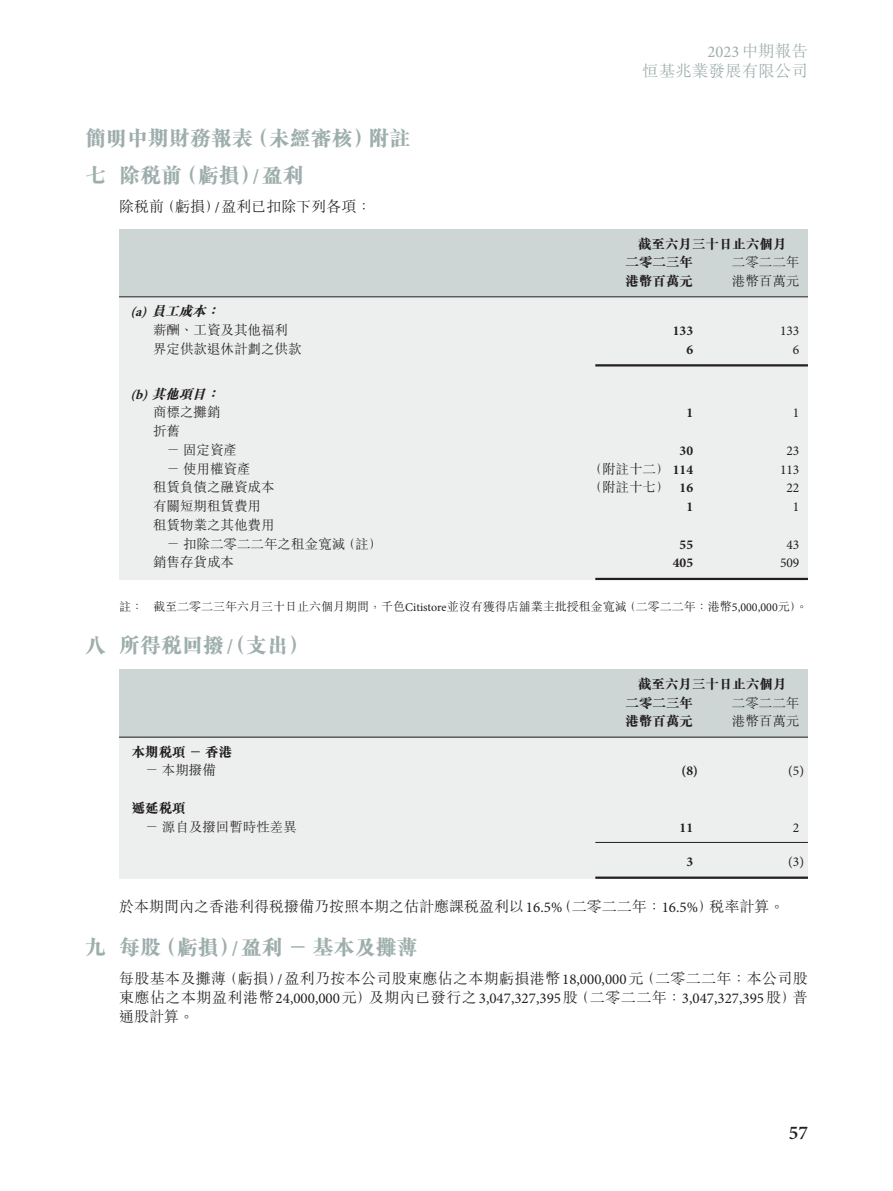
<style>
.page{position:relative;width:893px;height:1191px;background:#fff}
.page>*{position:absolute;margin:0;border:0;box-sizing:border-box;transform-origin:0 0}
.t1{font:800 21px/36.8px "M Sung HK";color:#9daeac}
.t2{font:21px "Minion Pro Semibold Cn Capt";color:#9daeac}
.t3{font:600 19.5px "Minion Pro";color:#231f20}
.t4{font:300 16.5px "M Sung HK";letter-spacing:.005em;color:#9daeac}
.t5{font:16.5px "Minion Pro";color:#9daeac}
.t6{font:300 15px "M Sung HK";color:#231f20}
.t7{font:15px "Minion Pro";color:#231f20}
.t8{font:300 15px "M Sung HK";letter-spacing:.025em;color:#231f20}
.t9{font:300 13.5px/18.8px "M Sung HK";color:#231f20}
.t10{font:800 13.5px/18.8px "M Sung HK";color:#231f20}
.t11{font:13.5px "Minion Pro";color:#231f20}
.t12{font:700 13.5px "Minion Pro";color:#231f20}
.t13{font:italic 800 13.5px/18.8px "M Sung HK";color:#231f20;text-align:right}
.t14{font:300 12px "M Sung HK";color:#231f20}
.s1{font-family:"Minion Pro Semibold Cn Capt";font-weight:400}
.s2{font-family:"Minion Pro";font-weight:400}
.s3{font-family:"Minion Pro";font-weight:700;font-style:italic}
.s4{font-weight:800;font-style:italic}
.s5{font-family:"M Sung HK";font-weight:300}
.s6{font-family:"Minion Pro";font-weight:700}
.s7{font-weight:300;font-style:normal}
</style>
<div class="page">
<div style="left:119px;top:713px;width:689px;height:166px;background:#edeeee"></div>
<div style="left:119px;top:669px;width:689px;height:68px;background:#ced6d5"></div>
<div style="left:119px;top:272px;width:689px;height:308px;background:#edeeee"></div>
<div style="left:119px;top:229px;width:689px;height:68px;background:#ced6d5"></div>
<hr style="left:119px;top:296px;width:689px;height:1px;background:#231f20">
<hr style="left:595px;top:364px;width:213px;height:2px;background:#231f20">
<hr style="left:595px;top:578px;width:213px;height:2px;background:#231f20">
<hr style="left:119px;top:736px;width:689px;height:1px;background:#231f20">
<hr style="left:595px;top:842px;width:213px;height:1px;background:#231f20">
<hr style="left:595px;top:876px;width:213px;height:2px;background:#231f20">
<h1 class="t1" style="left:85px;top:120px;width:327px">簡明中期財務報表（未經審核）附註七 除稅前（虧損）<span class="s1">/</span>盈利</h1>
<p class="t6" style="left:119px;top:196px;width:254px">除稅前（虧損）<span class="s2">/</span>盈利已扣除下列各項：</p>
<p class="t9" style="left:153px;top:301px;width:137px;text-indent:-23px"><span class="s3">(a)</span><span class="s4">員工成本：<br></span>薪酬、工資及其他福利</p>
<p class="t5" style="left:708px;top:41px;width:102px">2023<span class="s5">中期報告</span></p>
<p class="t4" style="left:642px;top:59px;width:167px">恒基兆業發展有限公司</p>
<p class="t10" style="left:626px;top:234px;width:162px;text-indent:12px">截至六月三十日止六個月二零二三年</p>
<p class="t9" style="left:732px;top:252px;width:69px">二零二二年</p>
<p class="t10" style="left:626px;top:271px;width:69px">港幣百萬元</p>
<p class="t9" style="left:732px;top:271px;width:69px">港幣百萬元</p>
<p class="t12" style="left:673px;top:321px;width:22px">133</p>
<p class="t11" style="left:780px;top:322px;width:21px">133</p>
<p class="t9" style="left:153px;top:339px;width:150px">界定供款退休計劃之供款</p>
<p class="t12" style="left:686px;top:340px;width:8px">6</p>
<p class="t11" style="left:793px;top:340px;width:8px">6</p>
<p class="t13" style="left:130px;top:384px;width:94px"><span class="s6">(b)</span>其他項目：<span class="s7">商標之攤銷</span></p>
<p class="t12" style="left:686px;top:403px;width:8px">1</p>
<p class="t11" style="left:793px;top:404px;width:8px">1</p>
<p class="t9" style="left:167px;top:421px;width:72px;text-indent:-14px">折舊<br>－固定資產</p>
<p class="t12" style="left:680px;top:441px;width:15px">30</p>
<p class="t11" style="left:786px;top:441px;width:14px">23</p>
<p class="t9" style="left:167px;top:458px;width:86px">－使用權資產</p>
<p class="t9" style="left:589px;top:458px;width:106px">（附註十二） <span class="s6">114</span></p>
<p class="t11" style="left:780px;top:460px;width:21px">113</p>
<p class="t9" style="left:153px;top:477px;width:123px">租賃負債之融資成本</p>
<p class="t9" style="left:589px;top:477px;width:106px">（附註十七） <span class="s6">16</span></p>
<p class="t11" style="left:786px;top:479px;width:14px">22</p>
<p class="t9" style="left:153px;top:496px;width:110px">有關短期租賃費用</p>
<p class="t12" style="left:686px;top:497px;width:8px">1</p>
<p class="t11" style="left:793px;top:498px;width:8px">1</p>
<p class="t9" style="left:167px;top:515px;width:217px;text-indent:-14px">租賃物業之其他費用<br>－扣除二零二二年之租金寬減（註）</p>
<p class="t12" style="left:680px;top:535px;width:15px">55</p>
<p class="t11" style="left:786px;top:535px;width:14px">43</p>
<p class="t9" style="left:153px;top:552px;width:83px">銷售存貨成本</p>
<p class="t12" style="left:673px;top:553px;width:22px">405</p>
<p class="t11" style="left:780px;top:554px;width:21px">509</p>
<p class="t14" style="left:119px;top:598px;width:690px">註： 截至二零二三年六月三十日止六個月期間，千色<span class="s2">Citistore</span>並沒有獲得店舖業主批授租金寬減（二零二二年：港幣<span class="s2">5,000,000</span>元）。</p>
<h1 class="t1" style="left:85px;top:627px;width:226px">八 所得稅回撥（支出）</h1>
<h1 class="t2" style="left:227px;top:632px;width:8px">/</h1>
<p class="t10" style="left:626px;top:674px;width:162px;text-indent:12px">截至六月三十日止六個月二零二三年</p>
<p class="t9" style="left:732px;top:692px;width:69px">二零二二年</p>
<p class="t10" style="left:626px;top:712px;width:69px">港幣百萬元</p>
<p class="t9" style="left:732px;top:711px;width:69px">港幣百萬元</p>
<p class="t10" style="left:132px;top:742px;width:102px">本期稅項－香港</p>
<p class="t9" style="left:145px;top:760px;width:72px">－本期撥備</p>
<p class="t12" style="left:682px;top:761px;width:18px">(8)</p>
<p class="t11" style="left:788px;top:762px;width:17px">(5)</p>
<p class="t10" style="left:132px;top:798px;width:55px">遞延稅項</p>
<p class="t9" style="left:145px;top:816px;width:153px">－源自及撥回暫時性差異</p>
<p class="t12" style="left:680px;top:818px;width:15px">11</p>
<p class="t11" style="left:793px;top:818px;width:8px">2</p>
<p class="t12" style="left:686px;top:852px;width:8px">3</p>
<p class="t11" style="left:788px;top:853px;width:17px">(3)</p>
<p class="t6" style="left:119px;top:896px;width:667px">於本期間內之香港利得稅撥備乃按照本期之估計應課稅盈利以<span class="s2">16.5%</span>（二零二二年：<span class="s2">16.5%</span>）稅率計算。</p>
<h1 class="t1" style="left:85px;top:928px;width:334px">九 每股（虧損）<span class="s1">/</span>盈利－基本及攤薄</h1>
<p class="t8" style="left:119px;top:968px;width:690px">每股基本及攤薄（虧損）<span class="s2">/</span>盈利乃按本公司股東應佔之本期虧損港幣<span class="s2">18,000,000</span>元（二零二二年：本公司股</p>
<p class="t7" style="left:119px;top:988px;width:690px"><span class="s5">東應佔之本期盈利港幣</span>24,000,000<span class="s5">元）及期內已發行之</span>3,047,327,395<span class="s5">股（二零二二年：</span>3,047,327,395<span class="s5">股）普</span></p>
<p class="t6" style="left:119px;top:1006px;width:76px">通股計算。</p>
<h2 class="t3" style="left:789px;top:1119px;width:21px">57</h2>
</div>
